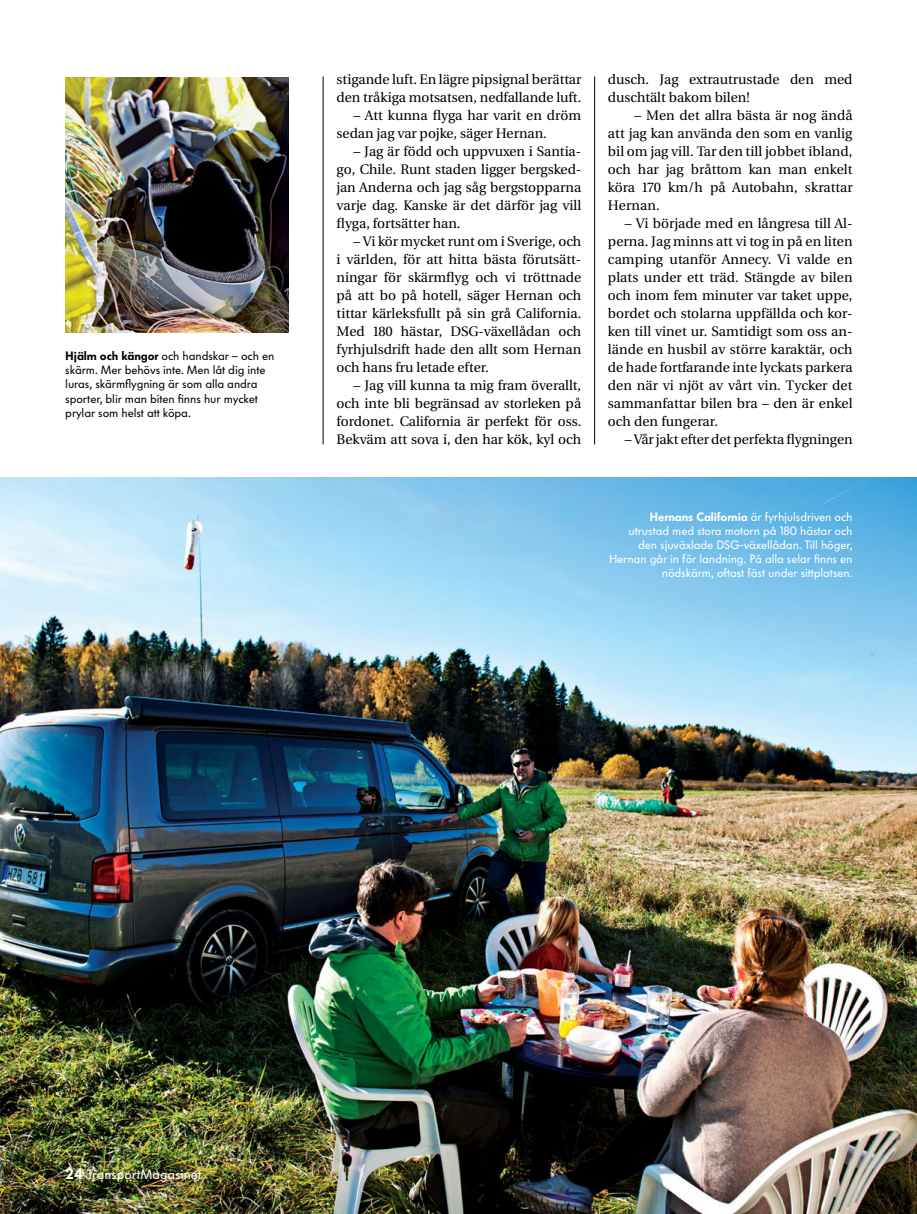
<style>
.page{position:relative;width:917px;height:1214px;background:#fff}
.page>*{position:absolute;margin:0;border:0;box-sizing:border-box;transform-origin:0 0}
.t1{font:13.8px/18px "VW Utopia";letter-spacing:-.005em;color:#000;text-align:justify}
.t2{font:13.5px "VW Headline";color:#fff}
.t3{font:12px/14.1px "VW Headline";letter-spacing:-.01em;color:#fff;text-align:right}
.t4{font:12px/14.1px "VW Headline";letter-spacing:-.01em;color:#000}
.s1{font-weight:900}
.s2{font-weight:900;font-size:15px}
</style>
<div class="page">
<img style="left:0;top:478px;width:916px;height:736px">
<hr style="left:323px;top:76px;width:1px;height:368px;background:#000">
<hr style="left:594px;top:76px;width:1px;height:368px;background:#000">
<img style="left:65px;top:77px;width:224px;height:255px">
<p class="t4" style="left:65px;top:349px;width:211px"><span class="s1">Hjälm och kängor</span> och handskar – och en skärm. Mer behövs inte. Men låt dig inte luras, skärmflygning är som alla andra sporter, blir man biten finns hur mycket prylar som helst att köpa.</p>
<p class="t1" style="left:336px;top:71px;width:246px">stigande luft. En lägre pipsignal berättar den tråkiga motsatsen, nedfallande luft.</p>
<p class="t1" style="left:336px;top:107px;width:246px;text-indent:17px">– Att kunna flyga har varit en dröm sedan jag var pojke, säger Hernan.</p>
<p class="t1" style="left:336px;top:143px;width:246px;text-indent:17px">– Jag är född och uppvuxen i Santia&shy;go, Chile. Runt staden ligger bergsked&shy;jan Anderna och jag såg bergstopparna varje dag. Kanske är det därför jag vill flyga, fortsätter han.</p>
<p class="t1" style="left:336px;top:233px;width:246px;text-indent:17px">– Vi kör mycket runt om i Sverige, och i världen, för att hitta bästa förutsätt&shy;ningar för skärmflyg och vi tröttnade på att bo på hotell, säger Hernan och tittar kärleksfullt på sin grå California.<br>Med 180 hästar, DSG-växellådan och fyrhjulsdrift hade den allt som Hernan och hans fru letade efter.</p>
<p class="t1" style="left:336px;top:377px;width:246px;text-indent:17px">– Jag vill kunna ta mig fram överallt, och inte bli begränsad av storleken på fordonet. California är perfekt för oss.<br>Bekväm att sova i, den har kök, kyl och</p>
<p class="t1" style="left:607px;top:71px;width:246px">dusch. Jag extrautrustade den med duschtält bakom bilen!</p>
<p class="t1" style="left:607px;top:107px;width:246px;text-indent:26px">– Men det allra bästa är nog ändå att jag kan använda den som en vanlig bil om jag vill. Tar den till jobbet ibland, och har jag bråttom kan man enkelt köra 170 km/h på Autobahn, skrattar Hernan.</p>
<p class="t1" style="left:607px;top:215px;width:246px;text-indent:17px">– Vi började med en långresa till Al&shy;perna. Jag minns att vi tog in på en liten camping utanför Annecy. Vi valde en plats under ett träd. Stängde av bilen och inom fem minuter var taket uppe, bordet och stolarna uppfällda och kor&shy;ken till vinet ur. Samtidigt som oss an&shy;lände en husbil av större karaktär, och de hade fortfarande inte lyckats parkera den när vi njöt av vårt vin. Tycker det sammanfattar bilen bra – den är enkel och den fungerar.</p>
<p class="t1" style="left:624px;top:431px;width:229px">– Vår jakt efter det perfekta flygningen</p>
<p class="t3" style="left:609px;top:510px;width:245px"><span class="s1">Hernans California</span> är fyrhjulsdriven och utrustad med stora motorn på 180 hästar och den sjuväxlade DSG-växellådan. Till höger, Hernan går in för landning. På alla selar finns en nödskärm, oftast fäst under sittplatsen.</p>
<p class="t2" style="left:65px;top:1167px;width:137px"><span class="s2">24</span> TransportMagasinet</p>
</div>
